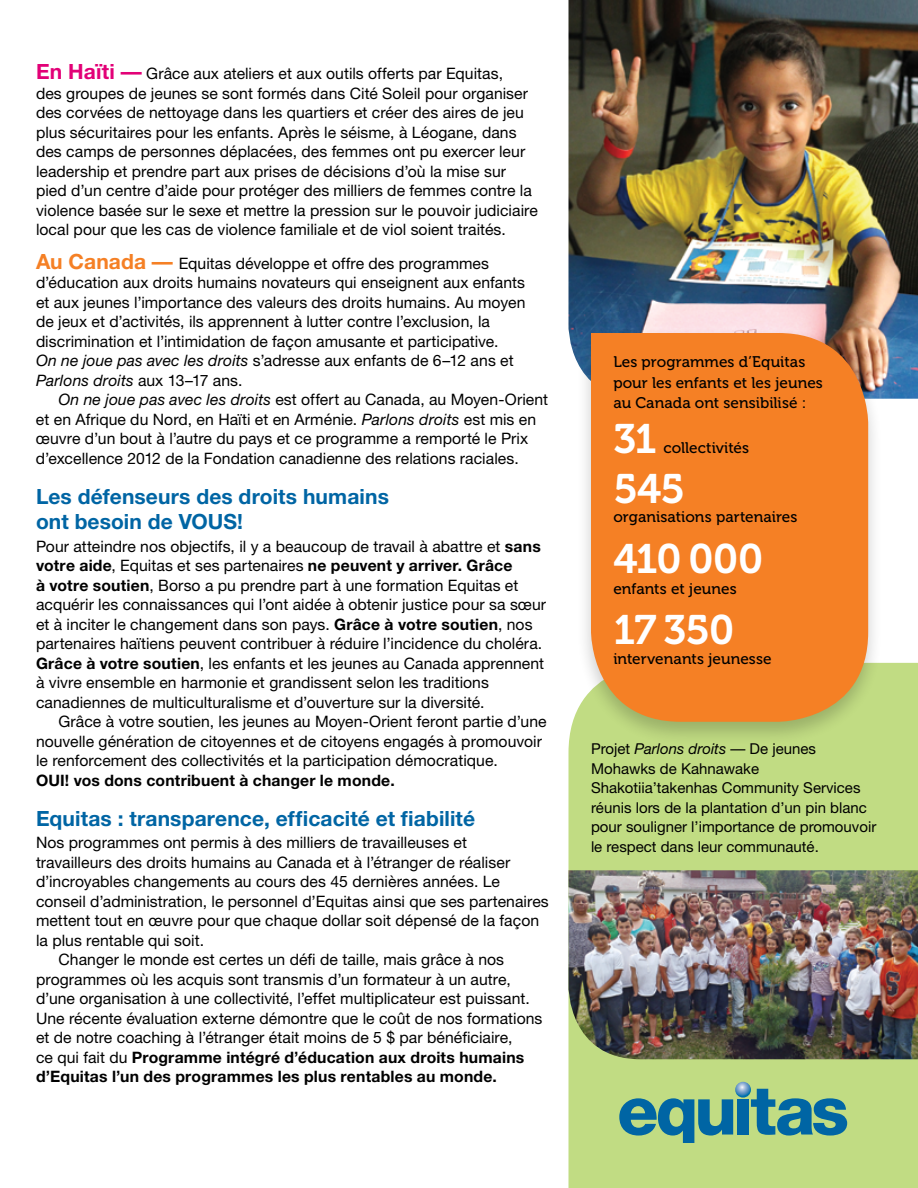
<style>
.page{position:relative;width:918px;height:1188px;background:#fff}
.page>*{position:absolute;margin:0;border:0;box-sizing:border-box;transform-origin:0 0}
.t1{font:41.1px "Museo 700";letter-spacing:-.02em;color:#fff}
.t2{font:700 21px/25.2px "Helvetica Neue";letter-spacing:.005em;color:#0065a4}
.t3{font:15.75px/19.5px "Helvetica Neue";color:#000}
.t4{font:700 15.75px "Helvetica Neue";letter-spacing:.015em;color:#000}
.t5{font:15.45px/20.5px "Museo 500";color:#000}
.t6{font:15px/19.5px "Helvetica Neue";color:#000}
.s1{font-weight:700;font-size:21px;color:#e20177}
.s2{font-weight:700;font-size:21px;color:#f58025}
.s3{font-style:italic}
.s4{font-weight:700}
.s5{font-weight:400}
</style>
<div class="page">
<img style="left:568px;top:0;width:350px;height:399px">
<div style="left:568px;top:663px;width:350px;height:525px;background:#c1dc83"></div>
<img style="left:568px;top:870px;width:350px;height:189px">
<div style="left:576px;top:327px;width:307px;height:418px;background:#000;opacity:.2"></div>
<div style="left:591px;top:333px;width:277px;height:389px;background:#f58025"></div>
<svg style="left:619px;top:1098px;width:114px;height:45px;background:#559995"></svg>
<div style="left:737px;top:1099px;width:12px;height:36px;background:#0065a4"></div>
<svg style="left:751px;top:1089px;width:96px;height:47px;background:#599c94"></svg>
<svg style="left:735px;top:1082px;width:16px;height:16px"></svg>
<p class="t3" style="left:36px;top:64px;width:503px"><span class="s1">En Haïti —</span> Grâce aux ateliers et aux outils offerts par Equitas,<br>des groupes de jeunes se sont formés dans Cité Soleil pour organiser des corvées de nettoyage dans les quartiers et créer des aires de jeu plus sécuritaires pour les enfants. Après le séisme, à Léogane, dans des camps de personnes déplacées, des femmes ont pu exercer leur leadership et prendre part aux prises de décisions d’où la mise sur pied d’un centre d’aide pour protéger des milliers de femmes contre la violence basée sur le sexe et mettre la pression sur le pouvoir judiciaire local pour que les cas de violence familiale et de viol soient traités.</p>
<p class="t3" style="left:36px;top:253px;width:491px"><span class="s2">Au Canada —</span> Equitas développe et offre des programmes d’éducation aux droits humains novateurs qui enseignent aux enfants et aux jeunes l’importance des valeurs des droits humains. Au moyen de jeux et d’activités, ils apprennent à lutter contre l’exclusion, la discrimination et l’intimidation de façon amusante et participative.<br><span class="s3">On ne joue pas avec les droits</span> s’adresse aux enfants de 6–12 ans et <span class="s3">Parlons droits</span> aux 13–17 ans.</p>
<p class="t3" style="left:36px;top:390px;width:514px;text-indent:23px"><span class="s3">On ne joue pas avec les droits</span> est offert au Canada, au Moyen-Orient et en Afrique du Nord, en Haïti et en Arménie. <span class="s3">Parlons droits</span> est mis en œuvre d’un bout à l’autre du pays et ce programme a remporté le Prix d’excellence 2012 de la Fondation canadienne des relations raciales.</p>
<h2 class="t2" style="left:36px;top:483px;width:354px">Les défenseurs des droits humains ont besoin de VOUS!</h2>
<p class="t3" style="left:36px;top:536px;width:512px">Pour atteindre nos objectifs, il y a beaucoup de travail à abattre et <span class="s4">sans votre aide</span>, Equitas et ses partenaires <span class="s4">ne peuvent y arriver. Grâce<br>à votre soutien</span>, Borso a pu prendre part à une formation Equitas et acquérir les connaissances qui l’ont aidée à obtenir justice pour sa sœur et à inciter le changement dans son pays. <span class="s4">Grâce à votre soutien</span>, nos partenaires haïtiens peuvent contribuer à réduire l’incidence du choléra.<br><span class="s4">Grâce à votre soutien</span>, les enfants et les jeunes au Canada apprennent à vivre ensemble en harmonie et grandissent selon les traditions canadiennes de multiculturalisme et d’ouverture sur la diversité.</p>
<p class="t3" style="left:36px;top:712px;width:512px;text-indent:23px">Grâce à votre soutien, les jeunes au Moyen-Orient feront partie d’une nouvelle génération de citoyennes et de citoyens engagés à promouvoir le renforcement des collectivités et la participation démocratique.</p>
<p class="t4" style="left:36px;top:770px;width:360px">OUI! vos dons contribuent à changer le monde.</p>
<h2 class="t2" style="left:36px;top:805px;width:441px">Equitas : transparence, efficacité et fiabilité</h2>
<p class="t3" style="left:36px;top:833px;width:433px">Nos programmes ont permis à des milliers de travailleuses et</p>
<p class="t3" style="left:36px;top:852px;width:476px">travailleurs des droits humains au Canada et à l’étranger de réaliser</p>
<p class="t3" style="left:36px;top:872px;width:466px">d’incroyables changements au cours des 45 dernières années. Le</p>
<p class="t3" style="left:36px;top:891px;width:514px">conseil d’administration, le personnel d’Equitas ainsi que ses partenaires</p>
<p class="t3" style="left:36px;top:911px;width:505px">mettent tout en œuvre pour que chaque dollar soit dépensé de la façon</p>
<p class="t3" style="left:36px;top:930px;width:170px">la plus rentable qui soit.</p>
<p class="t3" style="left:59px;top:950px;width:447px">Changer le monde est certes un défi de taille, mais grâce à nos</p>
<p class="t3" style="left:36px;top:969px;width:476px">programmes où les acquis sont transmis d’un formateur à un autre,</p>
<p class="t3" style="left:36px;top:989px;width:495px">d’une organisation à une collectivité, l’effet multiplicateur est puissant.</p>
<p class="t3" style="left:36px;top:1008px;width:508px">Une récente évaluation externe démontre que le coût de nos formations</p>
<p class="t3" style="left:36px;top:1028px;width:478px">et de notre coaching à l’étranger était moins de 5 $ par bénéficiaire,</p>
<p class="t4" style="left:36px;top:1047px;width:490px"><span class="s5">ce qui fait du</span> Programme intégré d’éducation aux droits humains</p>
<p class="t4" style="left:36px;top:1067px;width:463px">d’Equitas l’un des programmes les plus rentables au monde.</p>
<p class="t5" style="left:613px;top:352px;width:211px">Les programmes d’Equitas pour les enfants et les jeunes au Canada ont sensibilisé :</p>
<h1 class="t1" style="left:613px;top:416px;width:45px">31</h1>
<p class="t5" style="left:663px;top:438px;width:87px">collectivités</p>
<h1 class="t1" style="left:613px;top:466px;width:73px">545</h1>
<p class="t5" style="left:613px;top:507px;width:186px">organisations partenaires</p>
<h1 class="t1" style="left:613px;top:536px;width:151px">410 000</h1>
<p class="t5" style="left:613px;top:578px;width:125px">enfants et jeunes</p>
<h1 class="t1" style="left:613px;top:607px;width:122px">17 350</h1>
<p class="t5" style="left:613px;top:649px;width:160px">intervenants jeunesse</p>
<p class="t6" style="left:591px;top:739px;width:287px">Projet <span class="s3">Parlons droits</span> — De jeunes Mohawks de Kahnawake Shakotiia’takenhas Community Services réunis lors de la plantation d’un pin blanc pour souligner l’importance de promouvoir le respect dans leur communauté.</p>
</div>
